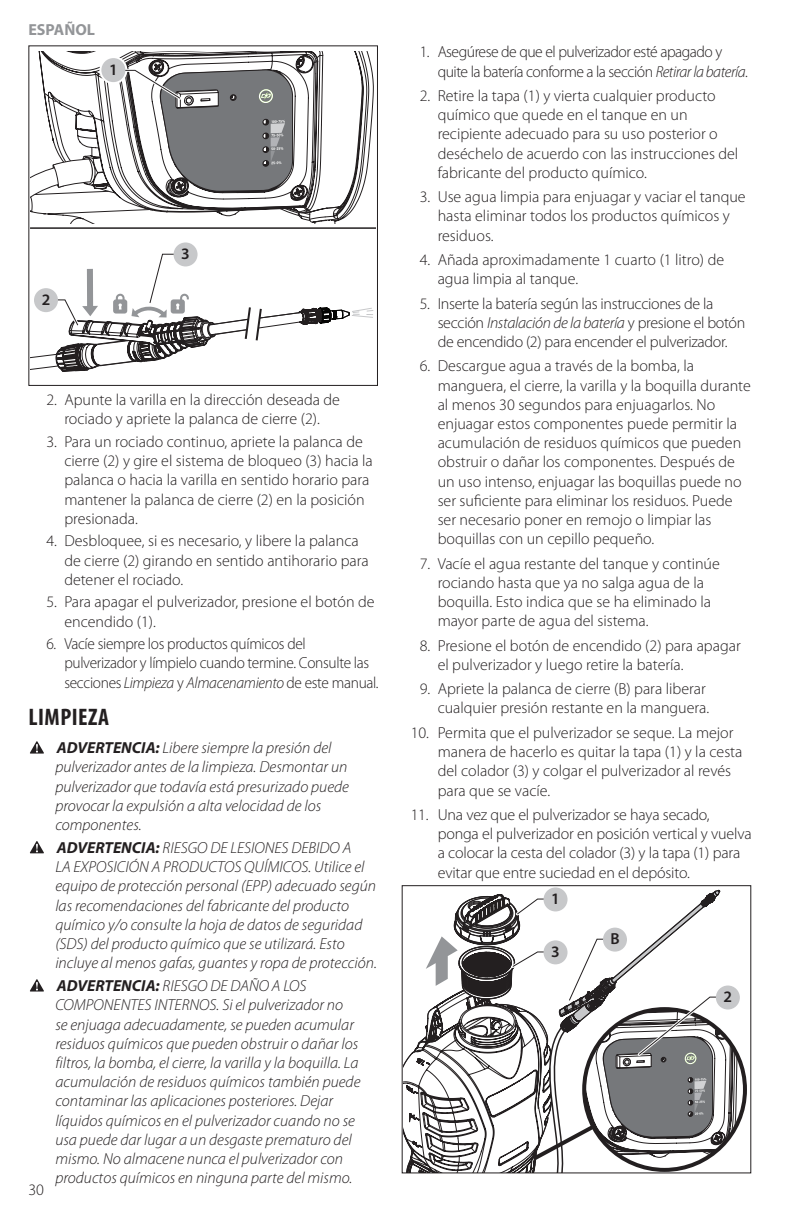
<style>
.page{position:relative;width:792px;height:1224px;background:#fff}
.page>*{position:absolute;margin:0;border:0;box-sizing:border-box;transform-origin:0 0}
.t1{font:700 condensed 24px "Myriad Pro";letter-spacing:.02em;color:#231f20}
.t2{font:300 16px/19.2px "Myriad Pro";color:#231f20}
.t3{font:italic 300 16px/19.2px "Myriad Pro";color:#231f20}
.t4{font:300 16px/19.2px "Myriad Pro";letter-spacing:-.02em;color:#231f20}
.t5{font:300 16px/19.2px "Myriad Pro";letter-spacing:-.02em;color:#231f20;scale:.96 1}
.t6{font:300 16px/19.2px "Myriad Pro";letter-spacing:-.03em;color:#231f20}
.t7{font:700 16px "Myriad Pro";color:#939598}
.t8{font:600 16px "Myriad Pro";color:#231f20}
.s1{font-style:italic}
.s2{font-weight:700}
</style>
<div class="page">
<hr style="left:30px;top:227px;width:346px;height:2px;background:#231f20">
<svg style="left:30px;top:51px;width:344px;height:321px"></svg>
<div style="left:28px;top:45px;width:350px;height:341px;border:1px solid #231f20"></div>
<svg style="left:404px;top:887px;width:341px;height:284px"></svg>
<div style="left:716px;top:986px;width:24px;height:24px;background:#c7c8ca;border-radius:50%"></div>
<div style="left:402px;top:885px;width:349px;height:288px;border:1px solid #231f20"></div>
<svg style="left:30px;top:741px;width:14px;height:13px"></svg>
<svg style="left:30px;top:841px;width:14px;height:12px"></svg>
<svg style="left:30px;top:979px;width:14px;height:13px"></svg>
<p class="t7" style="left:28px;top:20px;width:68px">ESPAÑOL</p>
<p class="t8" style="left:109px;top:59px;width:10px">1</p>
<p class="t8" style="left:42px;top:289px;width:10px">2</p>
<p class="t8" style="left:181px;top:244px;width:10px">3</p>
<p class="t2" style="left:46px;top:390px;width:295px;text-align:center">2. Apunte la varilla en la dirección deseada de rociado y apriete la palanca de cierre (2).</p>
<p class="t2" style="left:64px;top:432px;width:310px;text-indent:-18px">3. Para un rociado continuo, apriete la palanca de cierre (2) y gire el sistema de bloqueo (3) hacia la palanca o hacia la varilla en sentido horario para mantener la palanca de cierre (2) en la posición presionada.</p>
<p class="t2" style="left:64px;top:532px;width:306px;text-indent:-18px">4. Desbloquee, si es necesario, y libere la palanca de cierre (2) girando en sentido antihorario para detener el rociado.</p>
<p class="t2" style="left:64px;top:593px;width:312px;text-indent:-18px">5. Para apagar el pulverizador, presione el botón de encendido (1).</p>
<p class="t5" style="left:64px;top:634px;width:329px;text-indent:-18px">6. Vacíe siempre los productos químicos del pulverizador y límpielo cuando termine. Consulte las secciones <span class="s1">Limpieza</span> y <span class="s1">Almacenamiento</span> de este manual.</p>
<h1 class="t1" style="left:29px;top:702px;width:82px">LIMPIEZA</h1>
<p class="t3" style="left:55px;top:739px;width:295px"><span class="s2">ADVERTENCIA:</span> Libere siempre la presión del pulverizador antes de la limpieza. Desmontar un pulverizador que todavía está presurizado puede provocar la expulsión a alta velocidad de los componentes.</p>
<p class="t3" style="left:55px;top:838px;width:323px"><span class="s2">ADVERTENCIA:</span> RIESGO DE LESIONES DEBIDO A<br>LA EXPOSICIÓN A PRODUCTOS QUÍMICOS. Utilice el equipo de protección personal (EPP) adecuado según las recomendaciones del fabricante del producto químico y/o consulte la hoja de datos de seguridad (SDS) del producto químico que se utilizará. Esto incluye al menos gafas, guantes y ropa de protección.</p>
<p class="t3" style="left:55px;top:977px;width:307px"><span class="s2">ADVERTENCIA:</span> RIESGO DE DAÑO A LOS COMPONENTES INTERNOS. Si el pulverizador no<br>se enjuaga adecuadamente, se pueden acumular residuos químicos que pueden obstruir o dañar los filtros, la bomba, el cierre, la varilla y la boquilla. La acumulación de residuos químicos también puede contaminar las aplicaciones posteriores. Dejar líquidos químicos en el pulverizador cuando no se usa puede dar lugar a un desgaste prematuro del mismo. No almacene nunca el pulverizador con productos químicos en ninguna parte del mismo.</p>
<p class="t2" style="left:28px;top:1180px;width:17px">30</p>
<p class="t6" style="left:438px;top:43px;width:312px;text-indent:-18px">1. Asegúrese de que el pulverizador esté apagado y quite la batería conforme a la sección <span class="s1">Retirar la batería</span>.</p>
<p class="t2" style="left:438px;top:86px;width:302px;text-indent:-18px">2. Retire la tapa (1) y vierta cualquier producto químico que quede en el tanque en un recipiente adecuado para su uso posterior o deséchelo de acuerdo con las instrucciones del fabricante del producto químico.</p>
<p class="t2" style="left:438px;top:188px;width:309px;text-indent:-18px">3. Use agua limpia para enjuagar y vaciar el tanque hasta eliminar todos los productos químicos y residuos.</p>
<p class="t2" style="left:438px;top:250px;width:288px;text-indent:-18px">4. Añada aproximadamente 1 cuarto (1 litro) de agua limpia al tanque.</p>
<p class="t4" style="left:438px;top:294px;width:309px;text-indent:-18px">5. Inserte la batería según las instrucciones de la sección <span class="s1">Instalación de la batería</span> y presione el botón de encendido (2) para encender el pulverizador.</p>
<p class="t2" style="left:438px;top:357px;width:315px;text-indent:-18px">6. Descargue agua a través de la bomba, la manguera, el cierre, la varilla y la boquilla durante al menos 30 segundos para enjuagarlos. No enjuagar estos componentes puede permitir la acumulación de residuos químicos que pueden obstruir o dañar los componentes. Después de un uso intenso, enjuagar las boquillas puede no ser suficiente para eliminar los residuos. Puede ser necesario poner en remojo o limpiar las boquillas con un cepillo pequeño.</p>
<p class="t2" style="left:438px;top:554px;width:284px;text-indent:-18px">7. Vacíe el agua restante del tanque y continúe rociando hasta que ya no salga agua de la boquilla. Esto indica que se ha eliminado la mayor parte de agua del sistema.</p>
<p class="t2" style="left:438px;top:636px;width:305px;text-indent:-18px">8. Presione el botón de encendido (2) para apagar el pulverizador y luego retire la batería.</p>
<p class="t2" style="left:420px;top:680px;width:291px;text-align:right">9. Apriete la palanca de cierre (B) para liberar cualquier presión restante en la manguera.</p>
<p class="t2" style="left:438px;top:723px;width:306px;text-indent:-27px">10. Permita que el pulverizador se seque. La mejor manera de hacerlo es quitar la tapa (1) y la cesta del colador (3) y colgar el pulverizador al revés para que se vacíe.</p>
<p class="t2" style="left:438px;top:805px;width:316px;text-indent:-27px">11. Una vez que el pulverizador se haya secado, ponga el pulverizador en posición vertical y vuelva a colocar la cesta del colador (3) y la tapa (1) para evitar que entre suciedad en el depósito.</p>
<p class="t8" style="left:551px;top:889px;width:10px">1</p>
<p class="t8" style="left:551px;top:942px;width:10px">3</p>
<p class="t8" style="left:610px;top:929px;width:11px">B</p>
<p class="t8" style="left:724px;top:987px;width:10px">2</p>
</div>
